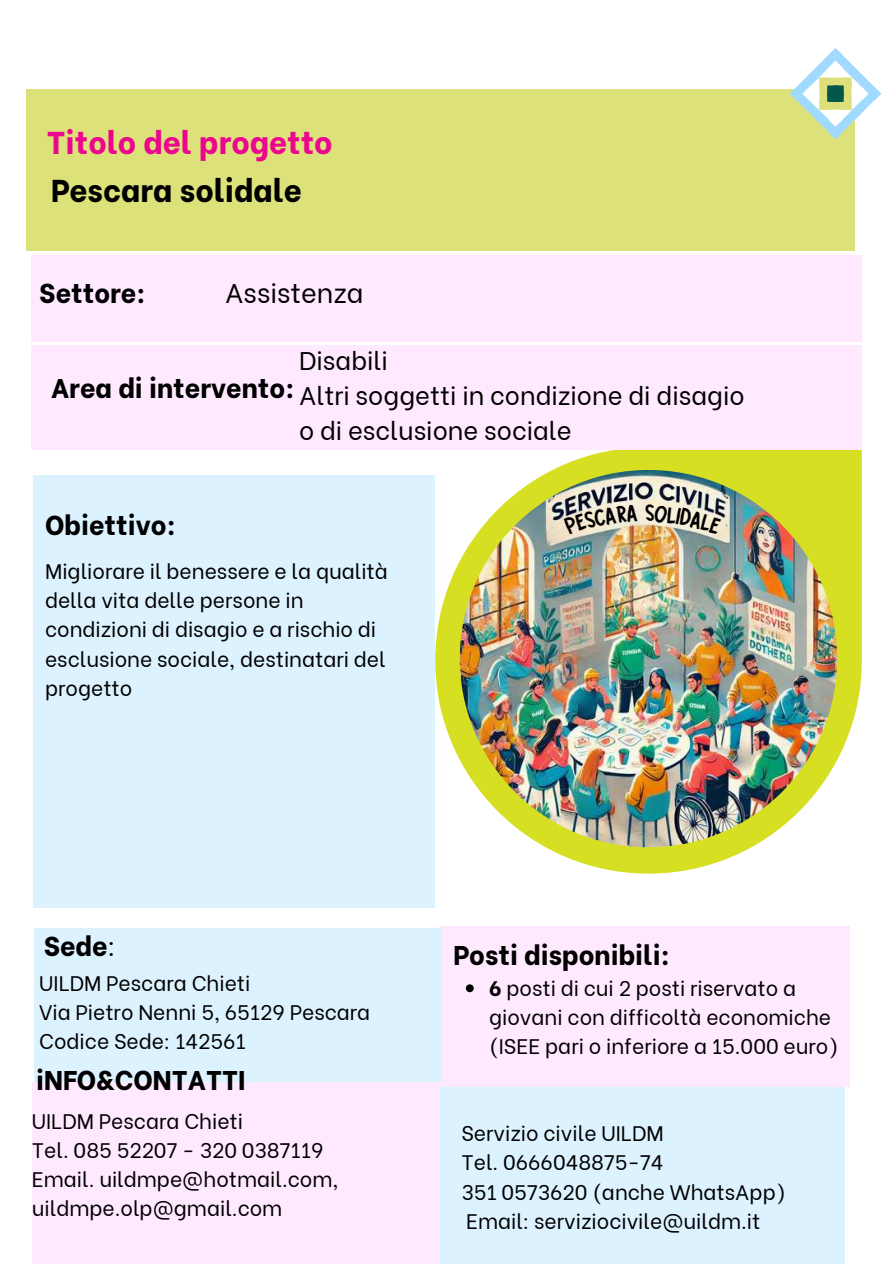
<style>
.page{position:relative;width:894px;height:1264px;background:#fff}
.page>*{position:absolute;margin:0;border:0;box-sizing:border-box;transform-origin:0 0}
.t1{font:800 31.5px "Be Vietnam";color:#ec058e}
.t2{font:800 31.5px "Be Vietnam";color:#000}
.t3{font:800 27px "Be Vietnam";color:#000}
.t4{font:27px "Be Vietnam";color:#000}
.t5{font:25.5px/34.8px "Be Vietnam";color:#000}
.t6{font:21px/29.2px "Be Vietnam";color:#000}
.s1{font-weight:400}
.s2{font-weight:800}
</style>
<div class="page">
<div style="left:440px;top:926px;width:409px;height:161px;background:#ffe9ff"></div>
<div style="left:34px;top:928px;width:406px;height:159px;background:#ddf2ff"></div>
<svg style="left:435px;top:449px;width:426px;height:424px"></svg>
<img style="left:459px;top:470px;width:378px;height:377px">
<div style="left:34px;top:475px;width:401px;height:432px;background:#ddf2ff"></div>
<div style="left:32px;top:256px;width:829px;height:86px;background:#ffe9ff"></div>
<div style="left:32px;top:1081px;width:408px;height:182px;background:#ffe9ff"></div>
<div style="left:440px;top:1087px;width:404px;height:176px;background:#ddf2ff"></div>
<div style="left:32px;top:345px;width:829px;height:104px;background:#ffe9ff"></div>
<div style="left:26px;top:90px;width:828px;height:161px;background:#dde179"></div>
<svg style="left:789px;top:48px;width:92px;height:92px"></svg>
<svg style="left:465px;top:984px;width:8px;height:8px"></svg>
<svg style="left:563px;top:504px;width:74px;height:30px;background:#dfd7c3"></svg>
<svg style="left:645px;top:504px;width:76px;height:30px;background:#e3d9c1"></svg>
<h1 class="t1" style="left:47px;top:116px;width:287px">Titolo del progetto</h1>
<h1 class="t2" style="left:51px;top:164px;width:252px">Pescara solidale</h1>
<p class="t3" style="left:39px;top:270px;width:108px">Settore:</p>
<p class="t4" style="left:225px;top:270px;width:140px">Assistenza</p>
<p class="t5" style="left:299px;top:341px;width:447px">Disabili<br>Altri soggetti in condizione di disagio o di esclusione sociale</p>
<p class="t3" style="left:51px;top:366px;width:245px">Area di intervento:</p>
<p class="t3" style="left:45px;top:503px;width:132px">Obiettivo:</p>
<p class="t6" style="left:45px;top:554px;width:344px">Migliorare il benessere e la qualità della vita delle persone in condizioni di disagio e a rischio di esclusione sociale, destinatari del progetto</p>
<p class="t3" style="left:44px;top:923px;width:73px">Sede<span class="s1">:</span></p>
<p class="t6" style="left:39px;top:966px;width:332px">UILDM Pescara Chieti<br>Via Pietro Nenni 5, 65129 Pescara<br>Codice Sede: 142561</p>
<p class="t3" style="left:36px;top:1058px;width:211px">iNFO&amp;CONTATTI</p>
<p class="t6" style="left:32px;top:1104px;width:308px">UILDM Pescara Chieti<br>Tel. 085 52207 - 320 0387119<br>Email. uildmpe@hotmail.com, uildmpe.olp@gmail.com</p>
<p class="t3" style="left:453px;top:932px;width:218px">Posti disponibili:</p>
<p class="t6" style="left:489px;top:971px;width:351px"><span class="s2">6</span> posti di cui 2 posti riservato a giovani con difficoltà economiche (ISEE pari o inferiore a 15.000 euro)</p>
<p class="t6" style="left:461px;top:1116px;width:326px">Servizio civile UILDM<br>Tel. 0666048875-74<br>351 0573620 (anche WhatsApp)<br>Email: serviziocivile@uildm.it</p>
</div>
